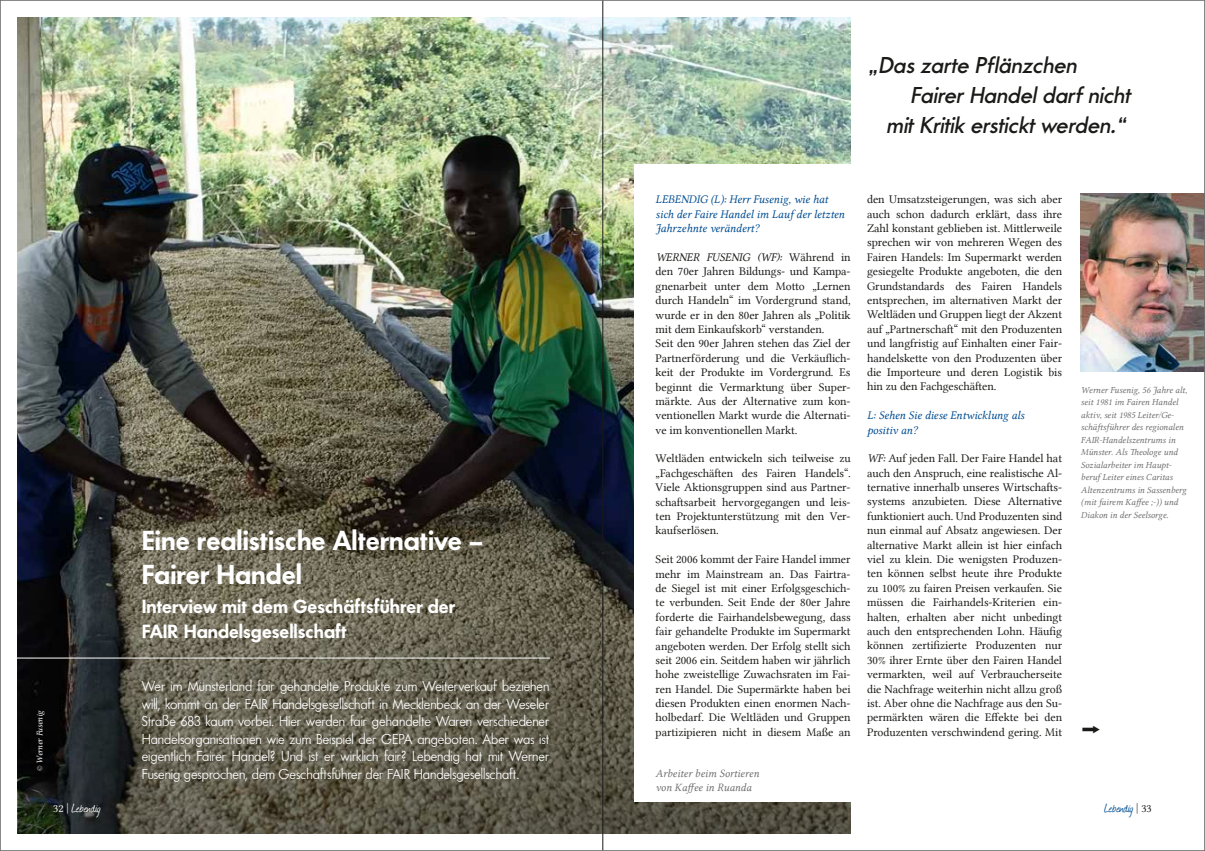
<style>
.page{position:relative;width:1205px;height:851px;background:#fff}
.page>*{position:absolute;margin:0;border:0;box-sizing:border-box;transform-origin:0 0}
.t1{font:600 28.75px/33.8px "Futura No 2 D";color:#fff}
.t2{font:italic 500 24px "Futura No 2 D";color:#1a1a18}
.t3{font:600 20px/25px "Futura No 2 D";color:#fff}
.t4{font:15px/17.5px "Futura No 2 D";letter-spacing:-.005em;color:#fff;text-align:justify}
.t5{font:15px "Journal";color:#fff}
.t6{font:15px "Journal";color:#004d91}
.t7{font:11.88px/14.4px "Lin Libertine";letter-spacing:-.005em;color:#1a1a18;text-align:justify}
.t8{font:11.88px/14.4px "Lin Libertine I";letter-spacing:-.005em;color:#004d91}
.t9{font:11.88px "Lin Libertine I";color:#1a1a18}
.t10{font:11.25px/13.8px "Lin Libertine I";color:#6f6f6e}
.t11{font:9.38px/12.5px "Lin Libertine I";letter-spacing:-.005em;color:#6f6f6e}
.t12{font:8.75px "Lin Libertine I";color:#fff}
.s1{font-family:"Lin Libertine"}
.s2{font-family:"Lin Libertine I"}
.s3{font-family:"Lin Libertine";font-size:11.25px}
.s4{font-family:"Lin Libertine";font-size:11.25px;color:#1a1a18}
</style>
<div class="page">
<img style="left:18px;top:18px;width:832px;height:815px">
<div style="left:634px;top:164px;width:363px;height:637px;background:#fff"></div>
<img style="left:1081px;top:194px;width:122px;height:177px">
<hr style="left:0;top:657px;width:550px;height:1px;background:#fff">
<hr style="left:602px;top:0;width:1px;height:850px;background:#1a1a18">
<h2 class="t2" style="left:868px;top:51px;width:215px">„Daszarte Pflänzchen</h2>
<h2 class="t2" style="left:910px;top:81px;width:226px">FairerHandeldarfnicht</h2>
<h2 class="t2" style="left:886px;top:111px;width:246px">mitKritik ersticktwerden.“</h2>
<p class="t12" style="left:35px;top:771px;width:63px;rotate:-90deg">© Werner Fusenig</p>
<h1 class="t1" style="left:142px;top:523px;width:343px">Eine realistische Alternative –<br>Fairer Handel</h1>
<h3 class="t3" style="left:142px;top:593px;width:315px">Interview mit dem Geschäftsführer der<br>FAIR Handelsgesellschaft</h3>
<p class="t4" style="left:142px;top:677px;width:409px">Wer im Münsterland fair gehandelte Produkte zum Weiterverkauf beziehen will, kommt an der FAIR Handelsgesellschaft in Mecklenbeck an der Weseler Straße 683 kaum vorbei. Hier werden fair gehandelte Waren verschiedener Handelsorganisationen wie zum Beispiel der GEPA angeboten. Aber was ist eigentlich Fairer Handel? Und ist er wirklich fair? Lebendig hat mit Werner Fusenig gesprochen, dem Geschäftsführer der FAIR Handelsgesellschaft.</p>
<p class="t8" style="left:656px;top:193px;width:191px">LEBENDIG (L): Herr Fusenig, wie hat sich der Faire Handel im Lauf der letzten<br>Jahrzehnte verändert?</p>
<p class="t9" style="left:656px;top:250px;width:196px">WERNER FUSENIG (WF): <span class="s1">Während in</span></p>
<p class="t7" style="left:656px;top:264px;width:196px;text-align:left">den 70er Jahren Bildungs- und Kampa&shy;gnenarbeit unter dem Motto „Lernen durch Handeln“ im Vordergrund stand, wurde er in den 80er Jahren als „Politik mit dem Einkaufskorb“ verstanden.<br>Seit den 90er Jahren stehen das Ziel der Partnerförderung und die Verkäuflich&shy;keit der Produkte im Vordergrund. Es beginnt die Vermarktung über Super&shy;märkte. Aus der Alternative zum kon&shy;ventionellen Markt wurde die Alternati&shy;ve im konventionellen Markt.</p>
<p class="t7" style="left:656px;top:451px;width:196px">Weltläden entwickeln sich teilweise zu „Fachgeschäften des Fairen Handels“.<br>Viele Aktionsgruppen sind aus Partner&shy;schaftsarbeit hervorgegangen und leis&shy;ten Projektunterstützung mit den Ver&shy;kaufserlösen.</p>
<p class="t7" style="left:656px;top:552px;width:196px">Seit 2006 kommt der Faire Handel immer mehr im Mainstream an. Das Fairtra&shy;de Siegel ist mit einer Erfolgsgeschich&shy;te verbunden. Seit Ende der 80er Jahre forderte die Fairhandelsbewegung, dass fair gehandelte Produkte im Supermarkt angeboten werden. Der Erfolg stellt sich seit 2006 ein. Seitdem haben wir jährlich hohe zweistellige Zuwachsraten im Fai&shy;ren Handel. Die Supermärkte haben bei diesen Produkten einen enormen Nach&shy;holbedarf. Die Weltläden und Gruppen partizipieren nicht in diesem Maße an</p>
<p class="t10" style="left:656px;top:766px;width:105px">Arbeiter beim Sortieren von Kaffee in Ruanda</p>
<p class="t7" style="left:867px;top:192px;width:196px">den Umsatzsteigerungen, was sich aber auch schon dadurch erklärt, dass ihre Zahl konstant geblieben ist. Mittlerweile sprechen wir von mehreren Wegen des Fairen Handels: Im Supermarkt werden gesiegelte Produkte angeboten, die den Grundstandards des Fairen Handels entsprechen, im alternativen Markt der Weltläden und Gruppen liegt der Akzent auf „Partnerschaft“ mit den Produzenten und langfristig auf Einhalten einer Fair&shy;handelskette von den Produzenten über die Importeure und deren Logistik bis hin zu den Fachgeschäften.</p>
<p class="t8" style="left:867px;top:408px;width:159px">L: Sehen Sie diese Entwicklung als positiv an?</p>
<p class="t7" style="left:867px;top:451px;width:196px"><span class="s2">WF:</span> Auf jeden Fall. Der Faire Handel hat auch den Anspruch, eine realistische Al&shy;ternative innerhalb unseres Wirtschafts&shy;systems anzubieten. Diese Alternative funktioniert auch. Und Produzenten sind nun einmal auf Absatz angewiesen. Der alternative Markt allein ist hier einfach viel zu klein. Die wenigsten Produzen&shy;ten können selbst heute ihre Produkte zu 100% zu fairen Preisen verkaufen. Sie müssen die Fairhandels-Kriterien ein&shy;halten, erhalten aber nicht unbedingt auch den entsprechenden Lohn. Häufig können zertifizierte Produzenten nur 30% ihrer Ernte über den Fairen Handel vermarkten, weil auf Verbraucherseite die Nachfrage weiterhin nicht allzu groß ist. Aber ohne die Nachfrage aus den Su&shy;permärkten wären die Effekte bei den Produzenten verschwindend gering. Mit</p>
<p class="t11" style="left:1081px;top:384px;width:108px">Werner Fusenig, 56 Jahre alt, seit 1981 im Fairen Handel aktiv, seit 1985 Leiter/Ge&shy;schäftsführer des regionalen<br>FAIR-Handelszentrums in<br>Münster. Als Theologe und<br>Sozialarbeiter im Haupt&shy;beruf Leiter eines Caritas<br>Altenzentrums in Sassenberg (mit fairem Kaffee ;-)) und<br>Diakon in der Seelsorge.</p>
<p class="t5" style="left:53px;top:797px;width:49px"><span class="s3">32 |</span> Lebendig</p>
<p class="t6" style="left:1104px;top:797px;width:49px">Lebendig <span class="s4">| 33</span></p>
</div>
